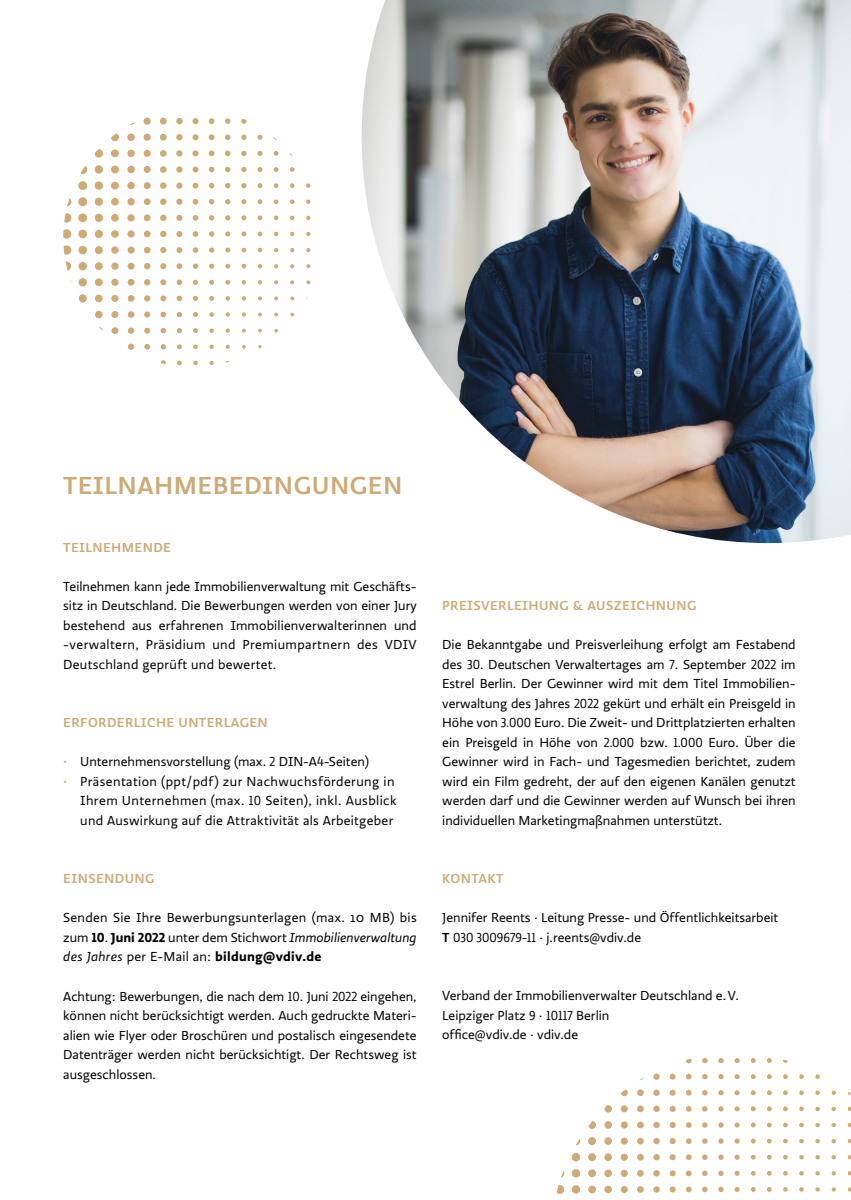
<style>
.page{position:relative;width:851px;height:1200px;background:#fff}
.page>*{position:absolute;margin:0;border:0;box-sizing:border-box;transform-origin:0 0}
.t1{font:500 25.5px "Ratio";letter-spacing:.02em;color:#cdaa77}
.t2{font:13.5px/19.5px "Ratio";color:#000;text-align:justify}
.t3{font:13.5px/19.5px "Ratio";letter-spacing:.03em;color:#000}
.t4{font:500 13.5px "Ratio";letter-spacing:.03em;color:#cdaa77}
.s1{color:#cdaa77}
.s2{font-family:"Ratio Display"}
.s3{font-family:"Ratio Display";font-weight:700}
.s4{font-weight:700}
.s5{font-style:italic}
.s6{font-weight:500}
</style>
<div class="page">
<svg style="left:63px;top:117px;width:248px;height:249px"></svg>
<img style="left:361px;top:0;width:489px;height:543px">
<svg style="left:556px;top:1057px;width:294px;height:137px"></svg>
<h1 class="t1" style="left:63px;top:470px;width:340px">TEILNAHMEBEDINGUNGEN</h1>
<p class="t4" style="left:63px;top:539px;width:109px">TEILNEHMENDE</p>
<p class="t2" style="left:63px;top:576px;width:355px">Teilnehmen kann jede Immobilienverwaltung mit Geschäfts&shy;sitz in Deutschland. Die Bewerbungen werden von einer Jury bestehend aus erfahrenen Immobilienverwalterinnen und -verwaltern, Präsidium und Premiumpartnern des VDIV Deutschland geprüft und bewertet.</p>
<p class="t4" style="left:63px;top:714px;width:206px">ERFORDERLICHE UNTERLAGEN</p>
<p class="t2" style="left:63px;top:752px;width:307px"><span class="s1">•</span> Unternehmensvorstellung (max. <span class="s2">2</span> DIN-A<span class="s2">4</span>-Seiten)</p>
<p class="t3" style="left:80px;top:771px;width:318px;text-indent:-17px"><span class="s1">•</span> Präsentation (ppt/pdf) zur Nachwuchsförderung in<br>Ihrem Unternehmen (max. <span class="s2">10</span> Seiten), inkl. Ausblick und Auswirkung auf die Attraktivität als Arbeitgeber</p>
<p class="t4" style="left:63px;top:870px;width:93px">EINSENDUNG</p>
<p class="t2" style="left:63px;top:908px;width:355px">Senden Sie Ihre Bewerbungsunterlagen (max. 10 MB) bis zum <span class="s3">10</span>. <span class="s4">Juni</span> <span class="s3">2022</span> unter dem Stichwort <span class="s5">Immobilienverwaltung des Jahres</span> per E-Mail an: <span class="s4">bildung@vdiv.de</span></p>
<p class="t2" style="left:63px;top:986px;width:355px">Achtung: Bewerbungen, die nach dem <span class="s2">10</span>. Juni <span class="s2">2022</span> eingehen, können nicht berücksichtigt werden. Auch gedruckte Materi&shy;alien wie Flyer oder Broschüren und postalisch eingesendete Datenträger werden nicht berücksichtigt. Der Rechtsweg ist ausgeschlossen.</p>
<p class="t4" style="left:442px;top:597px;width:255px">PREISVERLEIHUNG &amp; AUSZEICHNUNG</p>
<p class="t2" style="left:442px;top:635px;width:355px">Die Bekanntgabe und Preisverleihung erfolgt am Festabend des <span class="s2">30</span>. Deutschen Verwaltertages am <span class="s2">7</span>. September <span class="s2">2022</span> im Estrel Berlin. Der Gewinner wird mit dem Titel Immobilien&shy;verwaltung des Jahres <span class="s2">2022</span> gekürt und erhält ein Preisgeld in Höhe von <span class="s2">3.000</span> Euro. Die Zweit- und Drittplatzierten erhalten ein Preisgeld in Höhe von <span class="s2">2.000</span> bzw. <span class="s2">1.000</span> Euro. Über die Gewinner wird in Fach- und Tagesmedien berichtet, zudem wird ein Film gedreht, der auf den eigenen Kanälen genutzt werden darf und die Gewinner werden auf Wunsch bei ihren individuellen Marketingmaßnahmen unterstützt.</p>
<p class="t4" style="left:442px;top:870px;width:63px">KONTAKT</p>
<p class="t2" style="left:442px;top:908px;width:337px">Jennifer Reents · Leitung Presse- und Öffentlichkeitsarbeit<br><span class="s6">T</span> <span class="s2">030 3009679-11</span> · j.reents@vdiv.de</p>
<p class="t2" style="left:442px;top:986px;width:298px;text-align:left">Verband der Immobilienverwalter Deutschland e.V.<br>Leipziger Platz <span class="s2">9</span> · <span class="s2">10117</span> Berlin<br>office@vdiv.de · vdiv.de</p>
</div>
